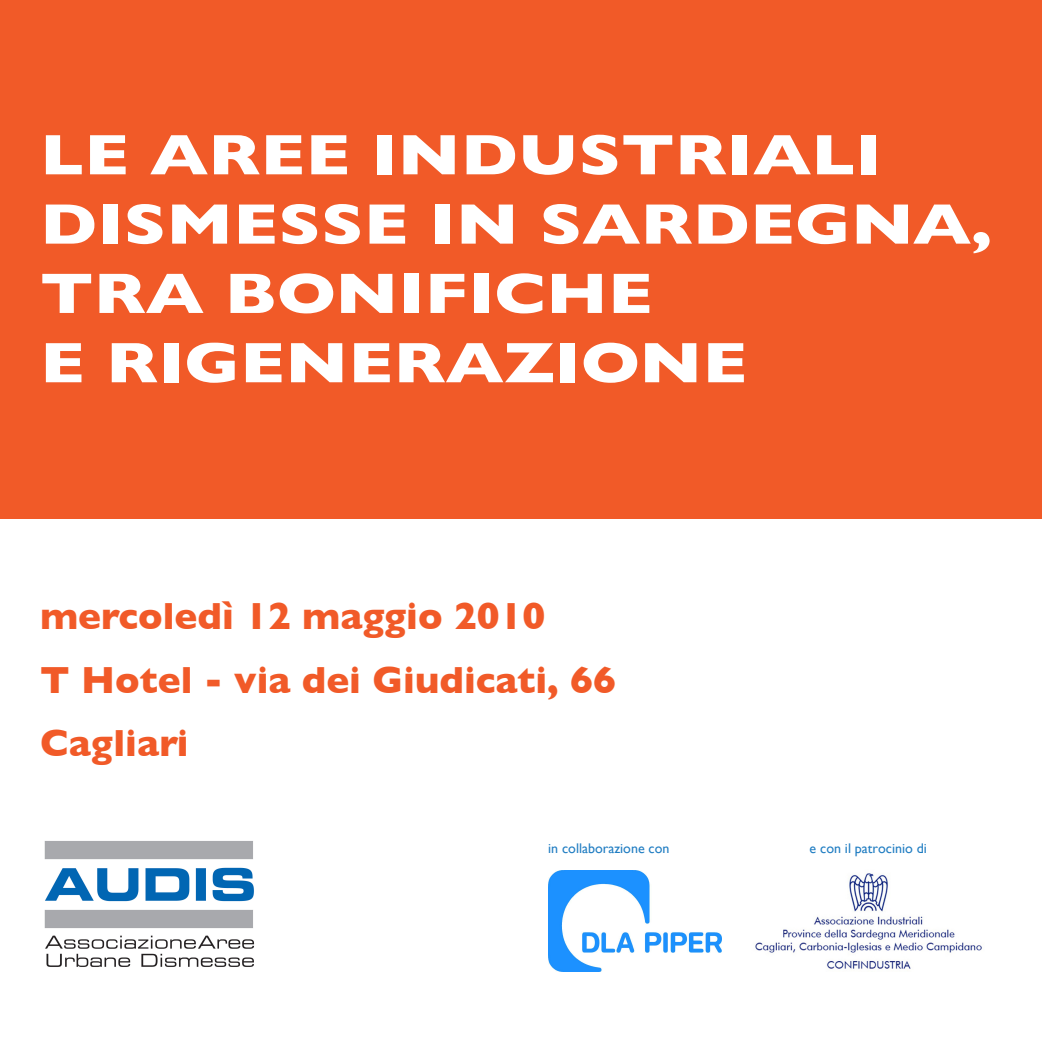
<style>
.page{position:relative;width:1042px;height:1042px;background:#fff}
.page>*{position:absolute;margin:0;border:0;box-sizing:border-box;transform-origin:0 0}
.t1{font:700 57.75px/69.3px "Gill Sans";color:#fff;scale:1.21 1}
.t2{font:700 38.5px/63.7px "Gill Sans";color:#f15a28}
.t3{font:14px "Gill Sans";color:#207dc2}
</style>
<div class="page">
<img style="left:548px;top:870px;width:173px;height:101px">
<div style="left:0;top:0;width:1042px;height:518px;background:#f15a28"></div>
<img style="left:44px;top:841px;width:211px;height:126px">
<img style="left:755px;top:873px;width:227px;height:96px">
<p class="t1" style="left:40px;top:120px;width:788px">LE AREE INDUSTRIALI<br>DISMESSE IN SARDEGNA,<br>TRA BONIFICHE<br>E RIGENERAZIONE</p>
<p class="t2" style="left:40px;top:584px;width:577px">mercoledì 12 maggio 2010<br>T Hotel - via dei Giudicati, 66<br>Cagliari</p>
<p class="t3" style="left:548px;top:840px;width:123px">in collaborazione con</p>
<p class="t3" style="left:809px;top:840px;width:119px">e con il patrocinio di</p>
</div>
